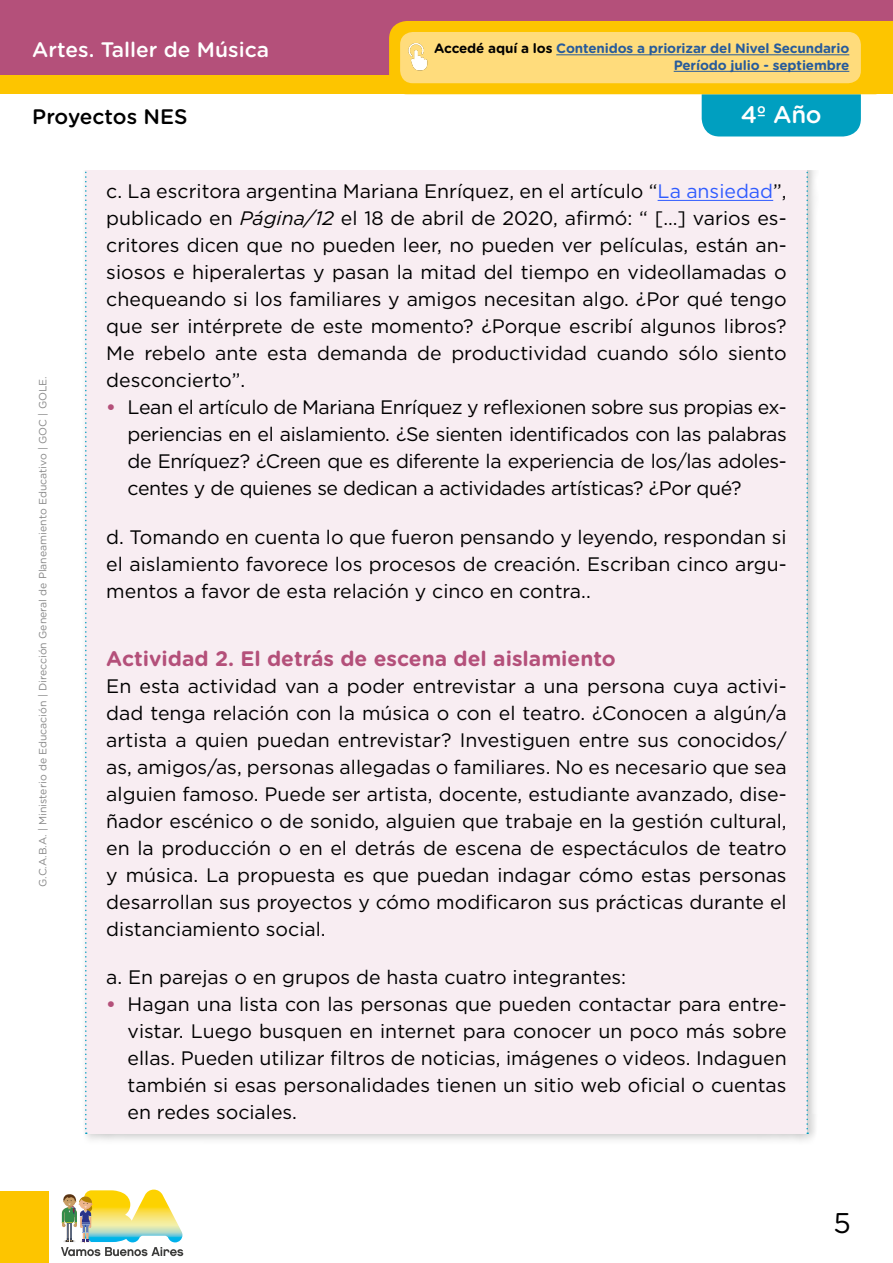
<style>
.page{position:relative;width:893px;height:1263px;background:#fff}
.page>*{position:absolute;margin:0;border:0;box-sizing:border-box;transform-origin:0 0}
.t1{font:28.5px "Gotham Rounded";color:#000}
.t2{font:500 24px "Gotham Rounded";color:#fff}
.t3{font:700 21px "Gotham Rounded";color:#b4507a}
.t4{font:500 21px "Gotham Rounded";color:#fff}
.t5{font:500 21px "Gotham Rounded";color:#000}
.t6{font:19.5px/27px "Gotham";color:#000;text-align:justify}
.t7{font:700 13.5px/16.5px "Gotham Rounded";letter-spacing:-.01em;color:#275b9b;text-align:right}
.t8{font:10.5px "Gotham Rounded";color:#878787}
.s1{color:#000}
.s2{color:#305cff}
.s3{font-style:italic}
.s4{font-weight:700;color:#b4507a}
</style>
<div class="page">
<div style="left:0;top:0;width:893px;height:78px;background:#b4507a"></div>
<div style="left:0;top:1191px;width:48px;height:72px;background:#fdc500"></div>
<svg style="left:61px;top:1189px;width:122px;height:67px"></svg>
<div style="left:0;top:75px;width:893px;height:19px;background:#fdc500"></div>
<svg style="left:389px;top:21px;width:504px;height:115px"></svg>
<div style="left:400px;top:32px;width:461px;height:51px;background:#ffdc7c;border-radius:13px"></div>
<img style="left:400px;top:33px;width:28px;height:48px">
<hr style="left:556px;top:54px;width:293px;height:1px;background:#275b9b">
<hr style="left:674px;top:71px;width:175px;height:1px;background:#275b9b">
<div style="left:80px;top:158px;width:738px;height:986px;background:#000;opacity:.22"></div>
<div style="left:85px;top:170px;width:723px;height:964px;background:#f8edf2"></div>
<div style="left:66px;top:155px;width:762px;height:15px;background:#fff"></div>
<hr style="left:658px;top:200px;width:115px;height:1px;background:#305cff">
<p class="t4" style="left:32px;top:35px;width:238px">Artes. Taller de Música</p>
<p class="t5" style="left:32px;top:101px;width:157px">Proyectos NES</p>
<p class="t7" style="left:434px;top:40px;width:417px"><span class="s1">Accedé aquí a los</span> Contenidos a priorizar del Nivel Secundario<br>Período julio - septiembre</p>
<p class="t2" style="left:741px;top:97px;width:82px">4º Año</p>
<p class="t8" style="left:36px;top:887px;width:512px;rotate:-90deg">G.C.A.B.A. | Ministerio de Educación | Dirección General de Planeamiento Educativo | GOC | GOLE.</p>
<p class="t6" style="left:106px;top:178px;width:682px">c. La escritora argentina Mariana Enríquez, en el artículo “<span class="s2">La ansiedad</span>”, publicado en <span class="s3">Página/12</span> el 18 de abril de 2020, afirmó: “ […] varios es&shy;critores dicen que no pueden leer, no pueden ver películas, están an&shy;siosos e hiperalertas y pasan la mitad del tiempo en videollamadas o chequeando si los familiares y amigos necesitan algo. ¿Por qué tengo que ser intérprete de este momento? ¿Porque escribí algunos libros?<br>Me rebelo ante esta demanda de productividad cuando sólo siento desconcierto”.</p>
<p class="t6" style="left:128px;top:394px;width:661px;text-indent:-21px"><span class="s4">•</span> Lean el artículo de Mariana Enríquez y reflexionen sobre sus propias ex&shy;periencias en el aislamiento. ¿Se sienten identificados con las palabras de Enríquez? ¿Creen que es diferente la experiencia de los/las adoles&shy;centes y de quienes se dedican a actividades artísticas? ¿Por qué?</p>
<p class="t6" style="left:106px;top:523px;width:682px">d. Tomando en cuenta lo que fueron pensando y leyendo, respondan si el aislamiento favorece los procesos de creación. Escriban cinco argu&shy;mentos a favor de esta relación y cinco en contra..</p>
<p class="t3" style="left:106px;top:643px;width:511px">Actividad 2. El detrás de escena del aislamiento</p>
<p class="t6" style="left:106px;top:672px;width:682px">En esta actividad van a poder entrevistar a una persona cuya activi&shy;dad tenga relación con la música o con el teatro. ¿Conocen a algún/a artista a quien puedan entrevistar? Investiguen entre sus conocidos/ as, amigos/as, personas allegadas o familiares. No es necesario que sea alguien famoso. Puede ser artista, docente, estudiante avanzado, dise&shy;ñador escénico o de sonido, alguien que trabaje en la gestión cultural, en la producción o en el detrás de escena de espectáculos de teatro y música. La propuesta es que puedan indagar cómo estas personas desarrollan sus proyectos y cómo modificaron sus prácticas durante el distanciamiento social.</p>
<p class="t6" style="left:106px;top:963px;width:521px">a. En parejas o en grupos de hasta cuatro integrantes:</p>
<p class="t6" style="left:128px;top:990px;width:661px;text-indent:-21px"><span class="s4">•</span> Hagan una lista con las personas que pueden contactar para entre&shy;vistar. Luego busquen en internet para conocer un poco más sobre ellas. Pueden utilizar filtros de noticias, imágenes o videos. Indaguen también si esas personalidades tienen un sitio web oficial o cuentas en redes sociales.</p>
<h1 class="t1" style="left:833px;top:1203px;width:19px">5</h1>
</div>
